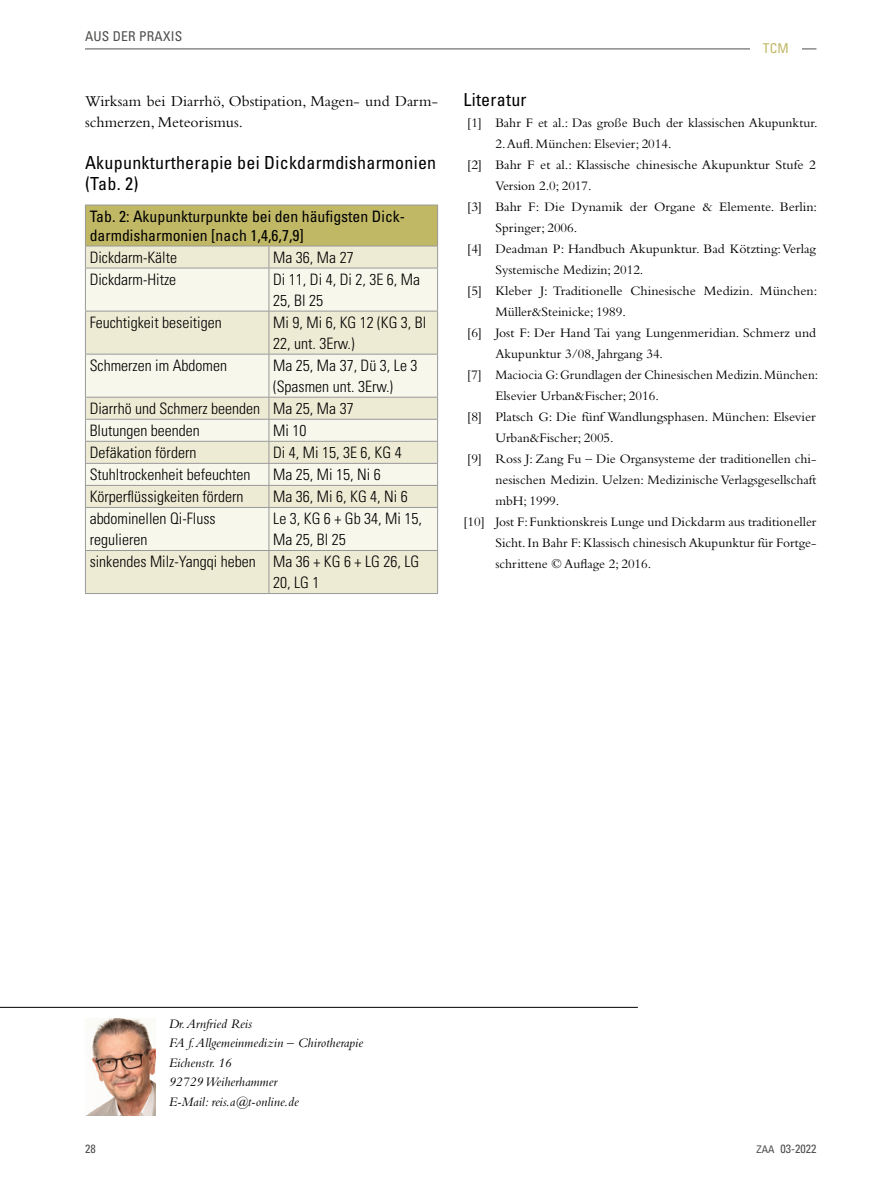
<style>
.page{position:relative;width:893px;height:1187px;background:#fff}
.page>*{position:absolute;margin:0;border:0;box-sizing:border-box;transform-origin:0 0}
.t1{font:condensed 18px/21px "Univers LT Std";letter-spacing:.015em;color:#000}
.t2{font:300 condensed 15.75px/21px "Univers LT Std";color:#000}
.t3{font:condensed 15.75px/18.9px "Univers LT Std";color:#000}
.t4{font:15.75px/21px "Bembo";color:#000}
.t5{font:13.5px "Bembo";color:#000}
.t6{font:italic 13.5px/19.5px "Bembo";color:#000}
.t7{font:condensed 13.5px "Univers LT Std";letter-spacing:.015em;color:#4e4e4d}
.t8{font:condensed 13.5px "Univers LT Std";color:#c1b866}
.t9{font:condensed 12px "Univers LT Std";color:#4e4e4d}
.s1{font-size:10.5px}
</style>
<div class="page">
<hr style="left:85px;top:49px;width:731px;height:1px;background:#4e4e4d">
<div style="left:750px;top:43px;width:51px;height:11px;background:#fff"></div>
<div style="left:85px;top:205px;width:353px;height:41px;background:#c1b866"></div>
<div style="left:86px;top:246px;width:351px;height:347px;background:#eeebd4"></div>
<svg style="left:86px;top:269px;width:351px;height:281px;background:#f3f1e1"></svg>
<hr style="left:85px;top:205px;width:184px;height:1px;background:#989999">
<hr style="left:85px;top:205px;width:1px;height:40px;background:#989999">
<hr style="left:269px;top:205px;width:169px;height:1px;background:#989999">
<hr style="left:437px;top:205px;width:1px;height:40px;background:#989999">
<hr style="left:85px;top:245px;width:184px;height:1px;background:#989999">
<hr style="left:269px;top:245px;width:169px;height:1px;background:#989999">
<svg style="left:85px;top:246px;width:1px;height:22px"></svg>
<svg style="left:269px;top:246px;width:1px;height:22px"></svg>
<svg style="left:437px;top:246px;width:1px;height:22px"></svg>
<hr style="left:85px;top:268px;width:184px;height:1px;background:#989999">
<hr style="left:85px;top:268px;width:1px;height:43px;background:#989999">
<hr style="left:269px;top:268px;width:169px;height:1px;background:#989999">
<hr style="left:269px;top:268px;width:1px;height:43px;background:#989999">
<hr style="left:437px;top:268px;width:1px;height:43px;background:#989999">
<hr style="left:85px;top:311px;width:184px;height:1px;background:#989999">
<hr style="left:85px;top:311px;width:1px;height:43px;background:#989999">
<hr style="left:269px;top:311px;width:169px;height:1px;background:#989999">
<hr style="left:269px;top:311px;width:1px;height:43px;background:#989999">
<hr style="left:437px;top:311px;width:1px;height:43px;background:#989999">
<hr style="left:85px;top:354px;width:184px;height:1px;background:#989999">
<hr style="left:85px;top:354px;width:1px;height:43px;background:#989999">
<hr style="left:269px;top:354px;width:169px;height:1px;background:#989999">
<hr style="left:269px;top:354px;width:1px;height:43px;background:#989999">
<hr style="left:437px;top:354px;width:1px;height:43px;background:#989999">
<hr style="left:85px;top:397px;width:184px;height:1px;background:#989999">
<hr style="left:269px;top:397px;width:169px;height:1px;background:#989999">
<hr style="left:85px;top:419px;width:184px;height:1px;background:#989999">
<hr style="left:269px;top:419px;width:169px;height:1px;background:#989999">
<hr style="left:85px;top:441px;width:184px;height:1px;background:#989999">
<hr style="left:269px;top:441px;width:169px;height:1px;background:#989999">
<hr style="left:85px;top:463px;width:184px;height:1px;background:#989999">
<hr style="left:269px;top:463px;width:169px;height:1px;background:#989999">
<hr style="left:85px;top:485px;width:184px;height:1px;background:#989999">
<svg style="left:85px;top:397px;width:1px;height:110px"></svg>
<hr style="left:269px;top:485px;width:169px;height:1px;background:#989999">
<svg style="left:269px;top:397px;width:1px;height:110px"></svg>
<svg style="left:437px;top:397px;width:1px;height:110px"></svg>
<hr style="left:85px;top:507px;width:184px;height:1px;background:#989999">
<hr style="left:85px;top:508px;width:1px;height:42px;background:#989999">
<hr style="left:269px;top:507px;width:169px;height:1px;background:#989999">
<hr style="left:269px;top:508px;width:1px;height:42px;background:#989999">
<hr style="left:437px;top:508px;width:1px;height:42px;background:#989999">
<hr style="left:85px;top:550px;width:184px;height:1px;background:#989999">
<hr style="left:85px;top:551px;width:1px;height:42px;background:#989999">
<hr style="left:269px;top:550px;width:169px;height:1px;background:#989999">
<hr style="left:269px;top:551px;width:1px;height:42px;background:#989999">
<hr style="left:437px;top:551px;width:1px;height:42px;background:#989999">
<hr style="left:85px;top:593px;width:184px;height:1px;background:#989999">
<hr style="left:269px;top:593px;width:169px;height:1px;background:#989999">
<hr style="left:0;top:1006px;width:638px;height:1px;background:#000">
<img style="left:87px;top:1018px;width:69px;height:97px">
<p class="t7" style="left:85px;top:27px;width:99px">AUS DER PRAXIS</p>
<p class="t4" style="left:85px;top:90px;width:354px">Wirksam bei Diarrhö, Obstipation, Magen- und Darm&shy;schmerzen, Meteorismus.</p>
<h1 class="t1" style="left:85px;top:152px;width:353px">Akupunkturtherapie bei Dickdarmdisharmonien (Tab. 2)</h1>
<p class="t3" style="left:90px;top:206px;width:317px">Tab. 2: Akupunkturpunkte bei den häufigsten Dick&shy;darmdisharmonien [nach 1,4,6,7,9]</p>
<p class="t2" style="left:90px;top:247px;width:89px">Dickdarm-Kälte</p>
<p class="t2" style="left:273px;top:247px;width:82px">Ma 36, Ma 27</p>
<p class="t2" style="left:90px;top:269px;width:88px">Dickdarm-Hitze</p>
<p class="t2" style="left:273px;top:269px;width:148px">Di 11, Di 4, Di 2, 3E 6, Ma<br>25, Bl 25</p>
<p class="t2" style="left:90px;top:312px;width:134px">Feuchtigkeit beseitigen</p>
<p class="t2" style="left:273px;top:312px;width:155px">Mi 9, Mi 6, KG 12 (KG 3, Bl<br>22, unt. 3Erw.)</p>
<p class="t2" style="left:90px;top:355px;width:139px">Schmerzen im Abdomen</p>
<p class="t2" style="left:273px;top:355px;width:146px">Ma 25, Ma 37, Dü 3, Le 3</p>
<p class="t2" style="left:273px;top:376px;width:121px">(Spasmen unt. 3Erw.)</p>
<p class="t2" style="left:90px;top:398px;width:265px">Diarrhö und Schmerz beenden Ma 25, Ma 37</p>
<p class="t2" style="left:90px;top:420px;width:112px">Blutungen beenden</p>
<p class="t2" style="left:273px;top:420px;width:35px">Mi 10</p>
<p class="t2" style="left:90px;top:442px;width:108px">Defäkation fördern</p>
<p class="t2" style="left:273px;top:442px;width:130px">Di 4, Mi 15, 3E 6, KG 4</p>
<p class="t2" style="left:90px;top:464px;width:162px">Stuhltrockenheit befeuchten</p>
<p class="t2" style="left:273px;top:464px;width:109px">Ma 25, Mi 15, Ni 6</p>
<p class="t2" style="left:90px;top:486px;width:155px">Körperflüssigkeiten fördern</p>
<p class="t2" style="left:273px;top:486px;width:136px">Ma 36, Mi 6, KG 4, Ni 6</p>
<p class="t2" style="left:90px;top:508px;width:127px">abdominellen Qi-Fluss regulieren</p>
<p class="t2" style="left:273px;top:508px;width:150px">Le 3, KG 6 + Gb 34, Mi 15,</p>
<p class="t2" style="left:273px;top:529px;width:74px">Ma 25, Bl 25</p>
<p class="t2" style="left:90px;top:551px;width:331px">sinkendes Milz-Yangqi heben Ma 36 + KG 6 + LG 26, LG</p>
<p class="t2" style="left:273px;top:572px;width:48px">20, LG 1</p>
<p class="t8" style="left:763px;top:39px;width:27px">TCM</p>
<h1 class="t1" style="left:463px;top:89px;width:65px">Literatur</h1>
<p class="t5" style="left:467px;top:115px;width:352px">[1] Bahr F et al.: Das große Buch der klassischen Akupunktur.</p>
<p class="t5" style="left:495px;top:136px;width:178px">2. Aufl. München: Elsevier; 2014.</p>
<p class="t5" style="left:467px;top:157px;width:350px">[2] Bahr F et al.: Klassische chinesische Akupunktur Stufe 2</p>
<p class="t5" style="left:495px;top:178px;width:98px">Version 2.0; 2017.</p>
<p class="t5" style="left:467px;top:199px;width:351px">[3] Bahr F: Die Dynamik der Organe &amp; Elemente. Berlin:</p>
<p class="t5" style="left:495px;top:220px;width:83px">Springer; 2006.</p>
<p class="t5" style="left:467px;top:241px;width:350px">[4] Deadman P: Handbuch Akupunktur. Bad Kötzting: Verlag</p>
<p class="t5" style="left:495px;top:262px;width:150px">Systemische Medizin; 2012.</p>
<p class="t5" style="left:467px;top:283px;width:352px">[5] Kleber J: Traditionelle Chinesische Medizin. München:</p>
<p class="t5" style="left:495px;top:304px;width:132px">Müller&amp;Steinicke; 1989.</p>
<p class="t5" style="left:467px;top:325px;width:350px">[6] Jost F: Der Hand Tai yang Lungenmeridian. Schmerz und</p>
<p class="t5" style="left:495px;top:346px;width:169px">Akupunktur 3/08, Jahrgang 34.</p>
<p class="t5" style="left:467px;top:367px;width:352px">[7] Maciocia G: Grundlagen der Chinesischen Medizin. München:</p>
<p class="t5" style="left:495px;top:388px;width:165px">Elsevier Urban&amp;Fischer; 2016.</p>
<p class="t5" style="left:467px;top:409px;width:350px">[8] Platsch G: Die fünf Wandlungsphasen. München: Elsevier</p>
<p class="t5" style="left:495px;top:430px;width:120px">Urban&amp;Fischer; 2005.</p>
<p class="t5" style="left:467px;top:451px;width:351px">[9] Ross J: Zang Fu – Die Organsysteme der traditionellen chi-</p>
<p class="t5" style="left:495px;top:472px;width:323px">nesischen Medizin. Uelzen: Medizinische Verlagsgesellschaft</p>
<p class="t5" style="left:495px;top:493px;width:66px">mbH; 1999.</p>
<p class="t5" style="left:463px;top:514px;width:354px">[10] Jost F: Funktionskreis Lunge und Dickdarm aus traditioneller</p>
<p class="t5" style="left:495px;top:535px;width:323px">Sicht. In Bahr F: Klassisch chinesisch Akupunktur für Fortge-</p>
<p class="t5" style="left:495px;top:556px;width:157px">schrittene © Auflage 2; 2016.</p>
<p class="t6" style="left:169px;top:1013px;width:196px">Dr. Arnfried Reis<br>FA f. Allgemeinmedizin – Chirotherapie<br>Eichenstr. 16<br>92729 Weiherhammer<br>E-Mail: reis.a@t-online.de</p>
<p class="t9" style="left:85px;top:1140px;width:12px">28</p>
<p class="t9" style="left:756px;top:1140px;width:62px"><span class="s1">ZAA</span> 03-2022</p>
</div>
